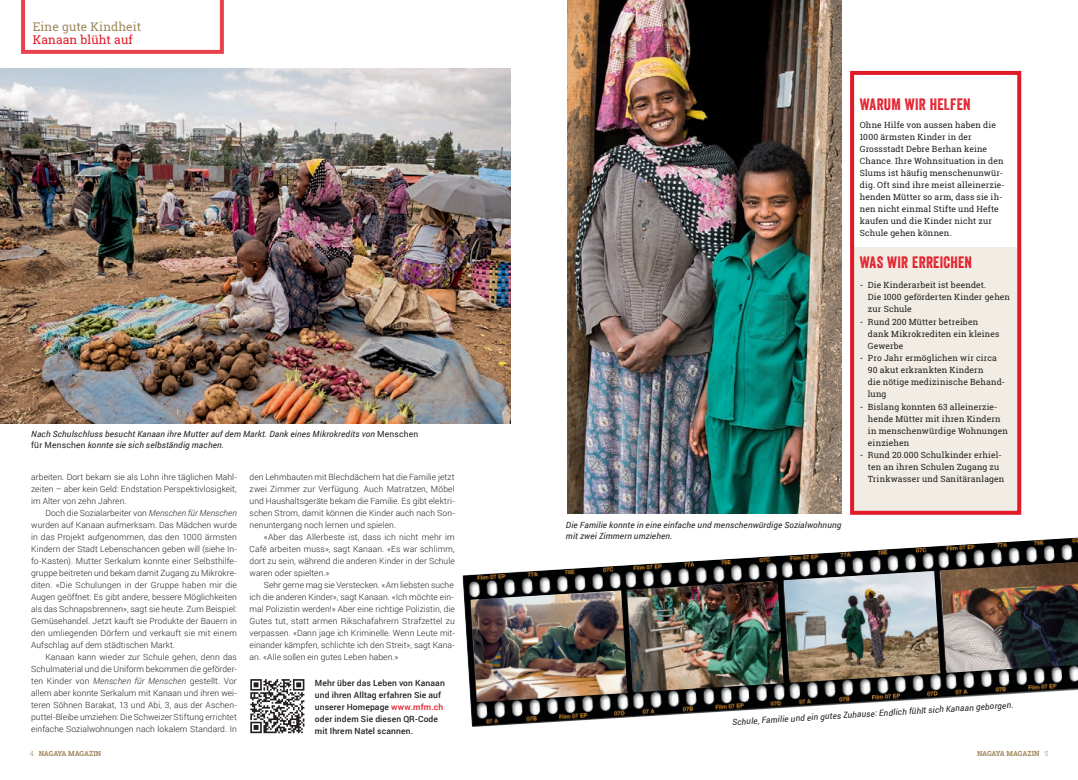
<style>
.page{position:relative;width:1078px;height:780px;background:#fff}
.page>*{position:absolute;margin:0;border:0;box-sizing:border-box;transform-origin:0 0}
.N_BU{font:16px "Veneer";letter-spacing:.015em;color:#e21926}
.N_Head_S{font:16px "Veneer";letter-spacing:.015em;color:#e21926}
.t1{font:12px "Roboto Slab";letter-spacing:.01em;color:#a0875c}
.t2{font:12px "Roboto Slab";letter-spacing:.01em;color:#e21926}
.N__copy{font:300 8.5px/12px "Roboto";letter-spacing:.01em;color:#231f20;text-align:justify}
.N_BU-2{font:8.5px/12px "Roboto Slab";letter-spacing:.015em;color:#231f20}
.N_BU-3{font:italic 8.5px/11px "Roboto";letter-spacing:.02em;color:#231f20}
.N__copy-2{font:500 8.5px/12px "Roboto";letter-spacing:.015em;color:#231f20}
.t3{font:700 7px "Roboto Slab";color:#a0875c}
.s1{font-style:normal}
.s2{font-style:italic}
.s3{color:#e21926}
.s4{font-size:9px}
.s5{font-weight:300}
</style>
<div class="page">
<div style="left:852px;top:247px;width:167px;height:267px;background:#f1ede4"></div>
<div style="left:849px;top:71px;width:171px;height:443px;border:4px solid #e21926"></div>
<img style="left:0;top:68px;width:510px;height:355px">
<img style="left:567px;top:0;width:273px;height:514px">
<img style="left:462px;top:537px;width:615px;height:190px">
<img style="left:470px;top:590px;width:157px;height:112px">
<img style="left:627px;top:580px;width:156px;height:112px">
<img style="left:783px;top:571px;width:157px;height:111px">
<img style="left:940px;top:562px;width:137px;height:110px">
<svg style="left:250px;top:679px;width:55px;height:55px"></svg>
<svg style="left:250px;top:679px;width:54px;height:54px"></svg>
<svg style="left:21px;top:0;width:203px;height:54px"></svg>
<p class="t1" style="left:33px;top:18px;width:110px">Eine gute Kindheit</p>
<p class="t2" style="left:33px;top:31px;width:101px">Kanaan blüht auf</p>
<p class="N_BU-3" style="left:31px;top:428px;width:388px">Nach Schulschluss besucht Kanaan ihre Mutter auf dem Markt. Dank eines Mikrokredits von <span class="s1">Menschen für Menschen</span> konnte sie sich selbständig machen.</p>
<p class="N__copy" style="left:31px;top:471px;width:207px">arbeiten. Dort bekam sie als Lohn ihre täglichen Mahl&shy;zeiten – aber kein Geld: Endstation Perspektivlosigkeit, im Alter von zehn Jahren.</p>
<p class="N__copy" style="left:31px;top:507px;width:207px;text-indent:14px">Doch die Sozialarbeiter von <span class="s2">Menschen für Menschen </span>wurden auf Kanaan aufmerksam. Das Mädchen wurde in das Projekt aufgenommen, das den 1000 ärmsten Kindern der Stadt Lebenschancen geben will (siehe In&shy;fo-Kasten). Mutter Serkalum konnte einer Selbsthilfe&shy;gruppe beitreten und bekam damit Zugang zu Mikrokre&shy;diten. «Die Schulungen in der Gruppe haben mir die Augen geöffnet: Es gibt andere, bessere Möglichkeiten als das Schnapsbrennen», sagt sie heute. Zum Beispiel:<br>Gemüsehandel. Jetzt kauft sie Produkte der Bauern in den umliegenden Dörfern und verkauft sie mit einem Aufschlag auf dem städtischen Markt.</p>
<p class="N__copy" style="left:31px;top:651px;width:207px;text-indent:14px">Kanaan kann wieder zur Schule gehen, denn das Schulmaterial und die Uniform bekommen die geförder&shy;ten Kinder von <span class="s2">Menschen für Menschen</span> gestellt. Vor allem aber konnte Serkalum mit Kanaan und ihren wei&shy;teren Söhnen Barakat, 13 und Abi, 3, aus der Aschen&shy;puttel-Bleibe umziehen: Die Schweizer Stiftung errichtet einfache Sozialwohnungen nach lokalem Standard. In</p>
<p class="N__copy" style="left:249px;top:471px;width:207px">den Lehmbauten mit Blechdächern hat die Familie jetzt zwei Zimmer zur Verfügung. Auch Matratzen, Möbel und Haushaltsgeräte bekam die Familie. Es gibt elektri&shy;schen Strom, damit können die Kinder auch nach Son&shy;nenuntergang noch lernen und spielen.</p>
<p class="N__copy" style="left:249px;top:531px;width:206px;text-indent:14px">«Aber das Allerbeste ist, dass ich nicht mehr im Café arbeiten muss», sagt Kanaan. «Es war schlimm, dort zu sein, während die anderen Kinder in der Schule waren oder spielten.»</p>
<p class="N__copy" style="left:249px;top:579px;width:207px;text-align:left;text-indent:14px">Sehr gerne mag sie Verstecken. «Am liebsten suche ich die anderen Kinder», sagt Kanaan. «Ich möchte ein&shy;mal Polizistin werden!» Aber eine richtige Polizistin, die Gutes tut, statt armen Rikschafahrern Strafzettel zu verpassen. «Dann jage ich Kriminelle. Wenn Leute mit&shy;einander kämpfen, schlichte ich den Streit», sagt Kana&shy;an. «Alle sollen ein gutes Leben haben.»</p>
<p class="N__copy-2" style="left:315px;top:676px;width:131px">Mehr über das Leben von Kanaan und ihren Alltag erfahren Sie auf unserer Homepage <span class="s3">www.mfm.ch</span></p>
<p class="N__copy-2" style="left:315px;top:712px;width:125px">oder indem Sie diesen QR-Code</p>
<p class="N__copy-2" style="left:315px;top:724px;width:100px">mit Ihrem Natel scannen.</p>
<p class="N_BU-3" style="left:566px;top:519px;width:277px">Die Familie konnte in eine einfache und menschenwürdige Sozialwohnung mit zwei Zimmern umziehen.</p>
<p class="N_Head_S" style="left:859px;top:94px;width:112px">WARUM WIR HELFEN</p>
<p class="N_BU-2" style="left:859px;top:118px;width:146px">Ohne Hilfe von aussen haben die<br>1000 ärmsten Kinder in der<br>Grossstadt Debre Berhan keine<br>Chance. Ihre Wohnsituation in den<br>Slums ist häufig menschenunwür&shy;dig. Oft sind ihre meist alleinerzie&shy;henden Mütter so arm, dass sie ih&shy;nen nicht einmal Stifte und Hefte kaufen und die Kinder nicht zur<br>Schule gehen können.</p>
<p class="N_BU" style="left:859px;top:252px;width:114px">WAS WIR ERREICHEN</p>
<p class="N_BU-2" style="left:867px;top:279px;width:144px;text-indent:-8px"><span class="s4">-</span> Die Kinderarbeit ist beendet.<br>Die 1000 geförderten Kinder gehen zur Schule</p>
<p class="N_BU-2" style="left:867px;top:315px;width:133px;text-indent:-8px"><span class="s4">-</span> Rund 200 Mütter betreiben dank Mikrokrediten ein kleines<br>Gewerbe</p>
<p class="N_BU-2" style="left:867px;top:352px;width:139px;text-indent:-8px"><span class="s4">-</span> Pro Jahr ermöglichen wir circa<br>90 akut erkrankten Kindern<br>die nötige medizinische Behand&shy;lung</p>
<p class="N_BU-2" style="left:867px;top:400px;width:142px;text-indent:-8px"><span class="s4">-</span> Bislang konnten 63 alleinerzie&shy;hende Mütter mit ihren Kindern in menschenwürdige Wohnungen einziehen</p>
<p class="N_BU-2" style="left:867px;top:449px;width:138px;text-indent:-8px"><span class="s4">-</span> Rund 20.000 Schulkinder erhiel&shy;ten an ihren Schulen Zugang zu<br>Trinkwasser und Sanitäranlagen</p>
<p class="N_BU-3" style="left:731px;top:715px;width:283px;rotate:-3deg">Schule, Familie und ein gutes Zuhause: Endlich fühlt sich Kanaan geborgen.</p>
<p class="t3" style="left:30px;top:749px;width:73px"><span class="s5">4</span> NAGAYA MAGAZIN</p>
<p class="t3" style="left:976px;top:749px;width:73px">NAGAYA MAGAZIN <span class="s5">5</span></p>
</div>
